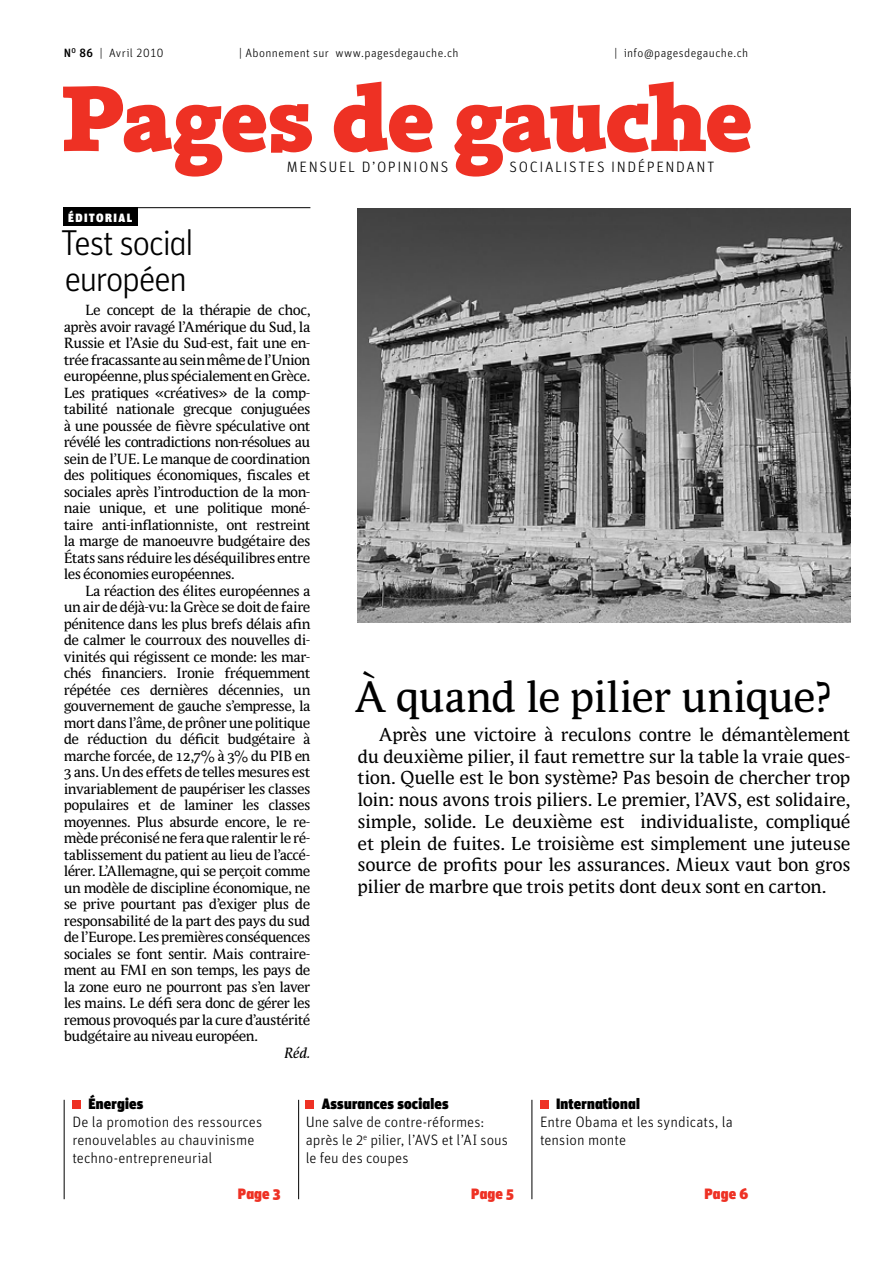
<style>
.page{position:relative;width:893px;height:1263px;background:#fff}
.page>*{position:absolute;margin:0;border:0;box-sizing:border-box;transform-origin:0 0}
.t1{font:700 102px "Silica";letter-spacing:-.015em;color:#ee3124}
.t2{font:40.5px "Parable";letter-spacing:-.03em;color:#000}
.t3{font:36px/36px "Unit Light Alternate";letter-spacing:-.055em;color:#000}
.t4{font:17.25px/21.8px "Parable";letter-spacing:-.025em;color:#000;text-align:justify}
.t5{font:300 15px/18px "Unit";color:#000}
.t6{font:15px "Unit Light Alternate";letter-spacing:.105em;color:#000}
.t7{font:15px "Unit Ultra Alternate";letter-spacing:.01em;color:#000}
.t8{font:15px "Unit Ultra Alternate";letter-spacing:.01em;color:#ee3124}
.t9{font:13.5px/16.5px "Parable";letter-spacing:-.04em;color:#000;text-align:justify}
.t10{font:italic 13.5px "Parable";color:#000}
.t11{font:300 12px "Unit";letter-spacing:.035em;color:#000}
.t12{font:12px "Unit Light LF";letter-spacing:.025em;color:#000}
.t13{font:12px "Unit Ultra Alternate";letter-spacing:.115em;color:#fff}
.s1{font-family:"Unit Medium LF"}
.s2{font-family:"Unit Light LF";font-weight:400}
</style>
<div class="page">
<div style="left:72px;top:1101px;width:9px;height:8px;background:#ee3124"></div>
<div style="left:306px;top:1101px;width:8px;height:8px;background:#ee3124"></div>
<div style="left:540px;top:1101px;width:9px;height:8px;background:#ee3124"></div>
<hr style="left:531px;top:1100px;width:1px;height:99px;background:#000">
<hr style="left:298px;top:1100px;width:1px;height:99px;background:#000">
<hr style="left:64px;top:1100px;width:1px;height:99px;background:#000">
<div style="left:64px;top:208px;width:74px;height:18px;background:#000"></div>
<hr style="left:64px;top:207px;width:246px;height:1px;background:#000">
<img style="left:358px;top:208px;width:492px;height:414px">
<p class="t12" style="left:64px;top:45px;width:101px"><span class="s1">N</span><sup>o</sup> <span class="s1">86</span> | Avril 2010</p>
<p class="t11" style="left:239px;top:45px;width:221px"><span class="s2">| Abonnement sur</span> www.pagesdegauche.ch</p>
<p class="t11" style="left:614px;top:45px;width:135px"><span class="s2">|</span> info@pagesdegauche.ch</p>
<h1 class="t1" style="left:62px;top:57px;width:693px">Pages de gauche</h1>
<p class="t6" style="left:509px;top:157px;width:111px">SOCIALISTEs ind</p>
<p class="t6" style="left:638px;top:157px;width:20px">épendant</p>
<p class="t6" style="left:287px;top:157px;width:162px">MENSUEL D’OPINIONs</p>
<p class="t13" style="left:68px;top:210px;width:66px">éditorial</p>
<h3 class="t3" style="left:60px;top:223px;width:135px">Test social européen</h3>
<p class="t9" style="left:64px;top:302px;width:248px;text-indent:21px">Le concept de la thérapie de choc, après avoir ravagé l’Amérique du Sud, la Russie et l’Asie du Sud-est, fait une en&shy;trée fracassante au sein même de l’Union européenne, plus spécialement en Grèce.<br>Les pratiques «créatives» de la comp&shy;tabilité nationale grecque conjuguées à une poussée de fièvre spéculative ont révélé les contradictions non-résolues au sein de l’UE. Le manque de coordination des politiques économiques, fiscales et sociales après l’introduction de la mon&shy;naie unique, et une politique moné&shy;taire anti-inflationniste, ont restreint la marge de manoeuvre budgétaire des États sans réduire les déséquilibres entre les économies européennes.</p>
<p class="t9" style="left:64px;top:582px;width:248px;text-indent:21px">La réaction des élites européennes a un air de déjà-vu: la Grèce se doit de faire pénitence dans les plus brefs délais afin de calmer le courroux des nouvelles di&shy;vinités qui régissent ce monde: les mar&shy;chés financiers. Ironie fréquemment répétée ces dernières décennies, un gouvernement de gauche s’empresse, la mort dans l’âme, de prôner une politique de réduction du déficit budgétaire à marche forcée, de 12,7% à 3% du PIB en 3 ans. Un des effets de telles mesures est invariablement de paupériser les classes populaires et de laminer les classes moyennes. Plus absurde encore, le re&shy;mède préconisé ne fera que ralentir le ré&shy;tablissement du patient au lieu de l’accé&shy;lérer. L’Allemagne, qui se perçoit comme un modèle de discipline économique, ne se prive pourtant pas d’exiger plus de responsabilité de la part des pays du sud de l’Europe. Les premières conséquences sociales se font sentir. Mais contraire&shy;ment au FMI en son temps, les pays de la zone euro ne pourront pas s’en laver les mains. Le défi sera donc de gérer les remous provoqués par la cure d’austérité budgétaire au niveau européen.</p>
<p class="t10" style="left:284px;top:1044px;width:28px">Réd.</p>
<p class="t7" style="left:88px;top:1095px;width:56px">Énergies</p>
<p class="t5" style="left:72px;top:1113px;width:191px">De la promotion des ressources renouvelables au chauvinisme techno-entrepreneurial</p>
<p class="t8" style="left:238px;top:1185px;width:44px">Page 3</p>
<h2 class="t2" style="left:354px;top:670px;width:478px">À quand le pilier unique?</h2>
<p class="t4" style="left:358px;top:723px;width:494px;text-indent:21px">Après une victoire à reculons contre le démantèlement du deuxième pilier, il faut remettre sur la table la vraie ques&shy;tion. Quelle est le bon système? Pas besoin de chercher trop loin: nous avons trois piliers. Le premier, l’AVS, est solidaire, simple, solide. Le deuxième est individualiste, compliqué et plein de fuites. Le troisième est simplement une juteuse source de profits pour les assurances. Mieux vaut bon gros pilier de marbre que trois petits dont deux sont en carton.</p>
<p class="t7" style="left:322px;top:1095px;width:128px">Assurances sociales</p>
<p class="t5" style="left:306px;top:1113px;width:204px">Une salve de contre-réformes: après le 2<sup>e</sup> pilier, l’AVS et l’AI sous le feu des coupes</p>
<p class="t8" style="left:471px;top:1185px;width:44px">Page 5</p>
<p class="t7" style="left:556px;top:1095px;width:85px">International</p>
<p class="t5" style="left:540px;top:1113px;width:194px">Entre Obama et les syndicats, la tension monte</p>
<p class="t8" style="left:704px;top:1185px;width:45px">Page 6</p>
</div>
